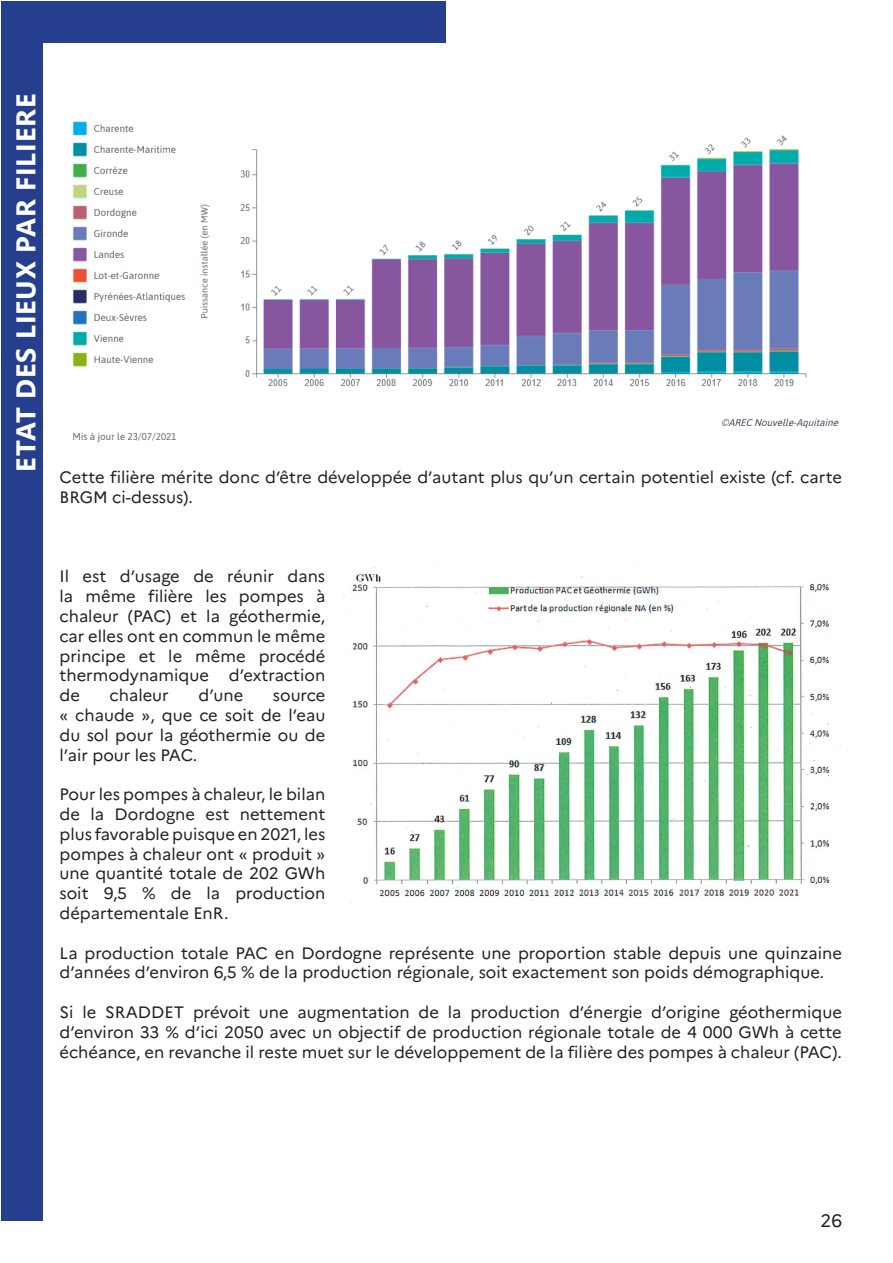
<style>
.page{position:relative;width:893px;height:1263px;background:#fff}
.page>*{position:absolute;margin:0;border:0;box-sizing:border-box;transform-origin:0 0}
.t1{font:700 27px "Segoe UI";letter-spacing:.035em;color:#fff}
.t2{font:18px "Marianne";color:#231f20}
.t3{font:16.5px/19.8px "Marianne";color:#231f20;text-align:justify}
</style>
<div class="page">
<div style="left:1px;top:1px;width:445px;height:42px;background:#253f8e"></div>
<div style="left:1px;top:1px;width:42px;height:1219px;background:#253f8e"></div>
<img style="left:72px;top:121px;width:767px;height:322px">
<img style="left:343px;top:566px;width:498px;height:337px">
<h1 class="t1" style="left:0;top:471px;width:379px;rotate:-90deg">ETAT DES LIEUX PAR FILIERE</h1>
<p class="t3" style="left:60px;top:467px;width:784px">Cette filière mérite donc d’être développée d’autant plus qu’un certain potentiel existe (cf. carte<br>BRGM ci-dessus).</p>
<p class="t3" style="left:60px;top:566px;width:267px">Il est d’usage de réunir dans la même filière les pompes à chaleur (PAC) et la géothermie, car elles ont en commun le même principe et le même procédé thermodynamique d’extraction de</p>
<p class="t3" style="left:110px;top:685px;width:61px">chaleur</p>
<p class="t3" style="left:198px;top:685px;width:46px">d’une</p>
<p class="t3" style="left:60px;top:685px;width:267px;text-indent:213px">source « chaude », que ce soit de l’eau du sol pour la géothermie ou de l’air pour les PAC.</p>
<p class="t3" style="left:60px;top:784px;width:267px">Pour les pompes à chaleur, le bilan de la Dordogne est nettement plus favorable puisque en 2021, les pompes à chaleur ont « produit » une quantité totale de 202 GWh soit 9,5 % de la production départementale EnR.</p>
<p class="t3" style="left:60px;top:943px;width:784px">La production totale PAC en Dordogne représente une proportion stable depuis une quinzaine d’années d’environ 6,5 % de la production régionale, soit exactement son poids démographique.</p>
<p class="t3" style="left:60px;top:1002px;width:784px">Si le SRADDET prévoit une augmentation de la production d’énergie d’origine géothermique d’environ 33 % d’ici 2050 avec un objectif de production régionale totale de 4 000 GWh à cette échéance, en revanche il reste muet sur le développement de la filière des pompes à chaleur (PAC).</p>
<p class="t2" style="left:820px;top:1210px;width:23px">26</p>
</div>
